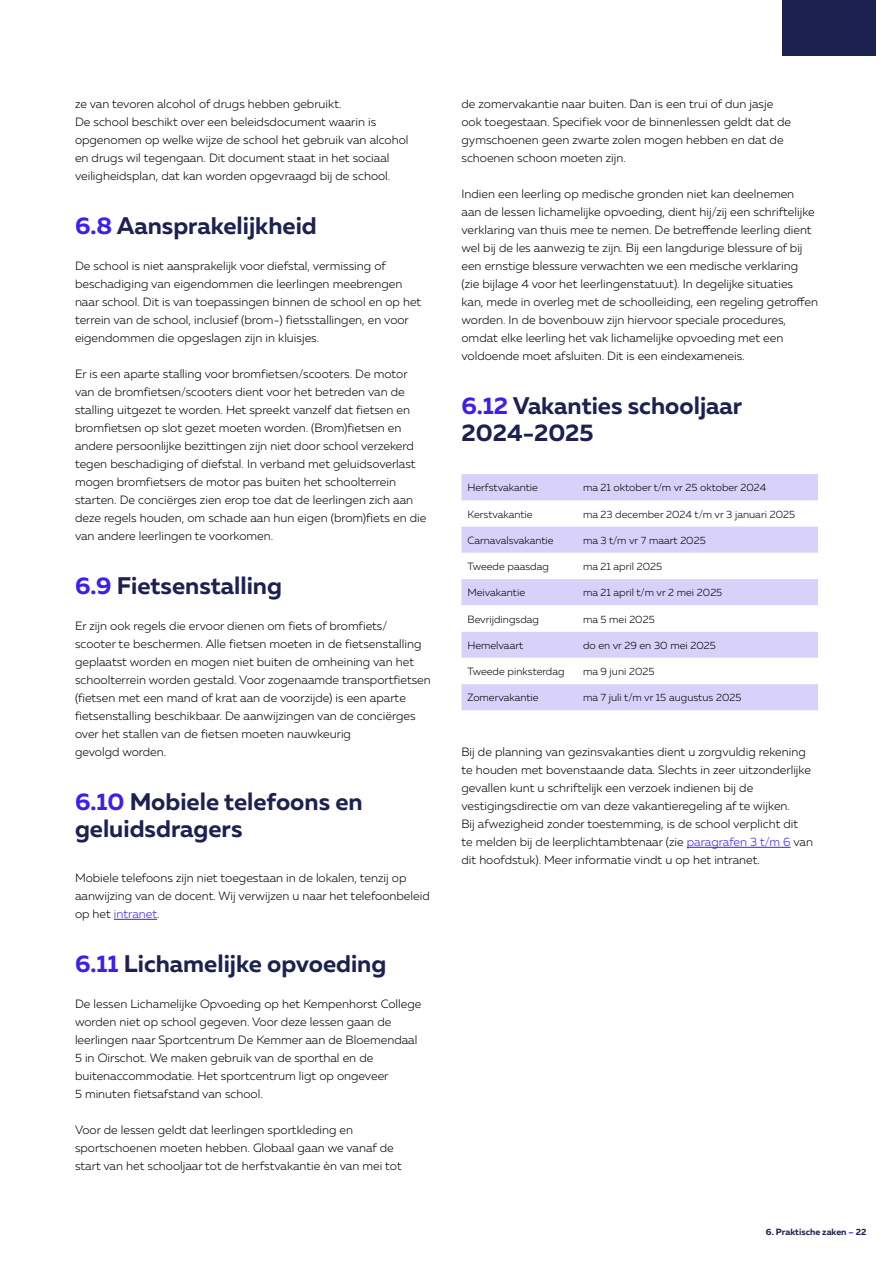
<style>
.page{position:relative;width:893px;height:1263px;background:#fff}
.page>*{position:absolute;margin:0;border:0;box-sizing:border-box;transform-origin:0 0}
.t1{font:700 24px/27px "Muller";color:#1c2150}
.t2{font:300 12px/18px "Muller";color:#000}
.t3{font:300 10.5px "Muller";color:#000}
.t4{font:700 9px "Muller";color:#1c2150}
.s1{color:#3b1feb}
</style>
<div class="page">
<hr style="left:114px;top:919px;width:43px;height:1px;background:#3b1feb">
<hr style="left:687px;top:847px;width:104px;height:1px;background:#3b1feb">
<svg style="left:461px;top:474px;width:357px;height:236px;fill:#d8d2fb"></svg>
<svg style="left:461px;top:553px;width:357px;height:131px"></svg>
<div style="left:782px;top:0;width:94px;height:56px;background:#1d2150"></div>
<p class="t2" style="left:75px;top:95px;width:335px">ze van tevoren alcohol of drugs hebben gebruikt.<br>De school beschikt over een beleidsdocument waarin is opgenomen op welke wijze de school het gebruik van alcohol en drugs wil tegengaan. Dit document staat in het sociaal veiligheidsplan, dat kan worden opgevraagd bij de school.</p>
<h1 class="t1" style="left:75px;top:212px;width:243px"><span class="s1">6.8</span> Aansprakelijkheid</h1>
<p class="t2" style="left:75px;top:257px;width:348px">De school is niet aansprakelijk voor diefstal, vermissing of beschadiging van eigendommen die leerlingen meebrengen naar school. Dit is van toepassingen binnen de school en op het terrein van de school, inclusief (brom-) fietsstallingen, en voor eigendommen die opgeslagen zijn in kluisjes.</p>
<p class="t2" style="left:75px;top:365px;width:353px">Er is een aparte stalling voor bromfietsen/scooters. De motor van de bromfietsen/scooters dient voor het betreden van de stalling uitgezet te worden. Het spreekt vanzelf dat fietsen en bromfietsen op slot gezet moeten worden. (Brom)fietsen en andere persoonlijke bezittingen zijn niet door school verzekerd tegen beschadiging of diefstal. In verband met geluidsoverlast mogen bromfietsers de motor pas buiten het schoolterrein starten. De conciërges zien erop toe dat de leerlingen zich aan deze regels houden, om schade aan hun eigen (brom)fiets en die van andere leerlingen te voorkomen.</p>
<h1 class="t1" style="left:75px;top:572px;width:209px"><span class="s1">6.9</span> Fietsenstalling</h1>
<p class="t2" style="left:75px;top:617px;width:357px">Er zijn ook regels die ervoor dienen om fiets of bromfiets/ scooter te beschermen. Alle fietsen moeten in de fietsenstalling geplaatst worden en mogen niet buiten de omheining van het schoolterrein worden gestald. Voor zogenaamde transportfietsen (fietsen met een mand of krat aan de voorzijde) is een aparte fietsenstalling beschikbaar. De aanwijzingen van de conciërges over het stallen van de fietsen moeten nauwkeurig<br>gevolgd worden.</p>
<h1 class="t1" style="left:75px;top:788px;width:289px"><span class="s1">6.10</span> Mobiele telefoons en geluidsdragers</h1>
<p class="t2" style="left:75px;top:869px;width:356px">Mobiele telefoons zijn niet toegestaan in de lokalen, tenzij op aanwijzing van de docent. Wij verwijzen u naar het telefoonbeleid op het <span class="s1">intranet</span>.</p>
<h1 class="t1" style="left:75px;top:950px;width:313px"><span class="s1">6.11</span> Lichamelijke opvoeding</h1>
<p class="t2" style="left:75px;top:995px;width:348px">De lessen Lichamelijke Opvoeding op het Kempenhorst College worden niet op school gegeven. Voor deze lessen gaan de leerlingen naar Sportcentrum De Kemmer aan de Bloemendaal 5 in Oirschot. We maken gebruik van de sporthal en de buitenaccommodatie. Het sportcentrum ligt op ongeveer<br>5 minuten fietsafstand van school.</p>
<p class="t2" style="left:75px;top:1121px;width:328px">Voor de lessen geldt dat leerlingen sportkleding en sportschoenen moeten hebben. Globaal gaan we vanaf de start van het schooljaar tot de herfstvakantie èn van mei tot</p>
<p class="t2" style="left:461px;top:95px;width:331px">de zomervakantie naar buiten. Dan is een trui of dun jasje ook toegestaan. Specifiek voor de binnenlessen geldt dat de gymschoenen geen zwarte zolen mogen hebben en dat de schoenen schoon moeten zijn.</p>
<p class="t2" style="left:461px;top:185px;width:358px">Indien een leerling op medische gronden niet kan deelnemen<br>aan de lessen lichamelijke opvoeding, dient hij/zij een schriftelijke verklaring van thuis mee te nemen. De betreffende leerling dient wel bij de les aanwezig te zijn. Bij een langdurige blessure of bij een ernstige blessure verwachten we een medische verklaring (zie bijlage 4 voor het leerlingenstatuut). In degelijke situaties kan, mede in overleg met de schoolleiding, een regeling getroffen worden. In de bovenbouw zijn hiervoor speciale procedures, omdat elke leerling het vak lichamelijke opvoeding met een voldoende moet afsluiten. Dit is een eindexameneis.</p>
<h1 class="t1" style="left:461px;top:392px;width:282px"><span class="s1">6.12</span> Vakanties schooljaar<br>2024-2025</h1>
<p class="t3" style="left:467px;top:481px;width:72px">Herfstvakantie</p>
<p class="t3" style="left:583px;top:481px;width:185px">ma 21 oktober t/m vr 25 oktober 2024</p>
<p class="t3" style="left:467px;top:508px;width:67px">Kerstvakantie</p>
<p class="t3" style="left:583px;top:508px;width:214px">ma 23 december 2024 t/m vr 3 januari 2025</p>
<p class="t3" style="left:467px;top:534px;width:88px">Carnavalsvakantie</p>
<p class="t3" style="left:583px;top:534px;width:124px">ma 3 t/m vr 7 maart 2025</p>
<p class="t3" style="left:467px;top:560px;width:83px">Tweede paasdag</p>
<p class="t3" style="left:583px;top:560px;width:81px">ma 21 april 2025</p>
<p class="t3" style="left:467px;top:586px;width:59px">Meivakantie</p>
<p class="t3" style="left:583px;top:586px;width:141px">ma 21 april t/m vr 2 mei 2025</p>
<p class="t3" style="left:467px;top:613px;width:73px">Bevrijdingsdag</p>
<p class="t3" style="left:583px;top:613px;width:73px">ma 5 mei 2025</p>
<p class="t3" style="left:467px;top:639px;width:57px">Hemelvaart</p>
<p class="t3" style="left:583px;top:639px;width:134px">do en vr 29 en 30 mei 2025</p>
<p class="t3" style="left:467px;top:665px;width:99px">Tweede pinksterdag</p>
<p class="t3" style="left:583px;top:665px;width:73px">ma 9 juni 2025</p>
<p class="t3" style="left:467px;top:691px;width:73px">Zomervakantie</p>
<p class="t3" style="left:583px;top:691px;width:160px">ma 7 juli t/m vr 15 augustus 2025</p>
<p class="t2" style="left:461px;top:743px;width:353px">Bij de planning van gezinsvakanties dient u zorgvuldig rekening te houden met bovenstaande data. Slechts in zeer uitzonderlijke gevallen kunt u schriftelijk een verzoek indienen bij de vestigingsdirectie om van deze vakantieregeling af te wijken.<br>Bij afwezigheid zonder toestemming, is de school verplicht dit<br>te melden bij de leerplichtambtenaar (zie <span class="s1">paragrafen 3 t/m 6</span> van dit hoofdstuk). Meer informatie vindt u op het intranet.</p>
<p class="t4" style="left:766px;top:1226px;width:102px">6. Praktische zaken <span class="s1">–</span> 22</p>
</div>
